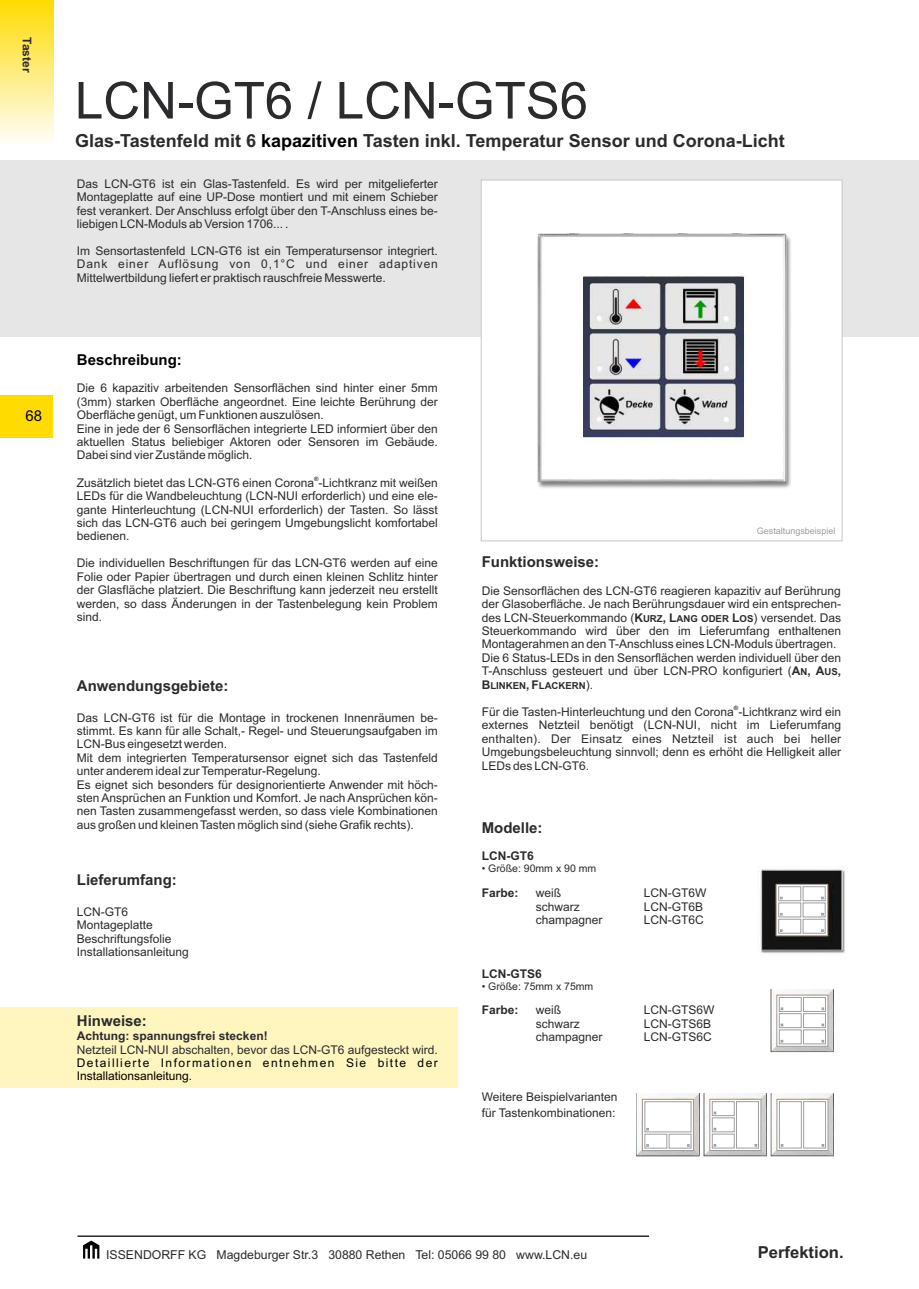
<style>
.page{position:relative;width:919px;height:1289px;background:#fff}
.page>*{position:absolute;margin:0;border:0;box-sizing:border-box;transform-origin:0 0}
.t1{font:51px "Arial";color:#2b2b2e}
.t2{font:700 18px "Arial";color:#2b2b2e}
.t3{font:700 16.5px "Arial";color:#2b2b2e}
.t4{font:700 15px "Arial";color:#2b2b2e}
.t5{font:700 15px "Arial";color:#000}
.t6{font:15px "Arial";color:#000}
.t7{font:12.3px "Arial";color:#2b2b2e}
.t8{font:12px/13.4px "Arial";color:#2b2b2e;text-align:justify}
.t9{font:12px/13.4px "Arial";letter-spacing:.12em;color:#000}
.t10{font:700 12px "Arial";color:#2b2b2e}
.t11{font:10.5px "Arial";color:#2b2b2e}
.t12{font:700 9.6px "Arial";color:#2b2b2e}
.t13{font:9px "Arial";color:#9e9ea1}
.t14{font:700 6px "Arial";color:#2b2b2e}
.s1{color:#000}
.s2{font-weight:700}
.s3{font-weight:700;font-size:9.6px}
.s4{font-size:12px}
.s5{font-weight:400;font-size:12px}
</style>
<div class="page">
<div style="left:0;top:1007px;width:457px;height:80px;background:#fff5bf"></div>
<div style="left:0;top:394px;width:52px;height:43px;background:#ffdb00"></div>
<svg style="left:83px;top:1240px;width:16px;height:18px"></svg>
<hr style="left:77px;top:1235px;width:572px;height:1px;background:#2b2b2e">
<div style="left:0;top:160px;width:918px;height:177px;background:#e6e6e6"></div>
<div style="left:0;top:0;width:53px;height:145px;background:linear-gradient(to bottom,#ffdb01,#fefefb)"></div>
<div style="left:481px;top:180px;width:361px;height:361px;background:#fff"></div>
<img style="left:537px;top:233px;width:254px;height:255px">
<img style="left:539px;top:235px;width:246px;height:246px">
<img style="left:583px;top:277px;width:160px;height:159px">
<div style="left:481px;top:180px;width:361px;height:361px;border:1px solid #c7c7c7"></div>
<img style="left:760px;top:866px;width:85px;height:88px">
<svg style="left:775px;top:884px;width:52px;height:52px"></svg>
<div style="left:778px;top:902px;width:22px;height:15px;border:1px solid #9e9ea1"></div>
<div style="left:778px;top:886px;width:22px;height:14px;border:1px solid #9e9ea1"></div>
<div style="left:802px;top:919px;width:23px;height:14px;border:1px solid #9e9ea1"></div>
<div style="left:802px;top:902px;width:23px;height:15px;border:1px solid #9e9ea1"></div>
<div style="left:802px;top:886px;width:23px;height:14px;border:1px solid #9e9ea1"></div>
<img style="left:771px;top:989px;width:62px;height:62px">
<svg style="left:776px;top:994px;width:52px;height:52px"></svg>
<div style="left:779px;top:1013px;width:22px;height:14px;border:1px solid #9e9ea1"></div>
<div style="left:779px;top:997px;width:22px;height:14px;border:1px solid #9e9ea1"></div>
<div style="left:803px;top:1029px;width:22px;height:15px;border:1px solid #9e9ea1"></div>
<div style="left:803px;top:1013px;width:22px;height:14px;border:1px solid #9e9ea1"></div>
<div style="left:803px;top:997px;width:22px;height:14px;border:1px solid #9e9ea1"></div>
<img style="left:771px;top:1093px;width:62px;height:62px">
<img style="left:636px;top:1093px;width:63px;height:62px">
<svg style="left:642px;top:1099px;width:51px;height:51px"></svg>
<img style="left:704px;top:1093px;width:62px;height:62px">
<svg style="left:709px;top:1098px;width:52px;height:52px"></svg>
<svg style="left:776px;top:1098px;width:52px;height:52px"></svg>
<p class="t10" style="left:32px;top:37px;width:37px;rotate:90deg">Taster</p>
<p class="t6" style="left:25px;top:409px;width:18px">68</p>
<h1 class="t1" style="left:75px;top:81px;width:514px">LCN-GT6 / LCN-GTS6</h1>
<h2 class="t2" style="left:75px;top:134px;width:711px">Glas-Tastenfeld mit 6 <span class="s1">kapazitiven</span> Tasten inkl. Temperatur Sensor und Corona-Licht</h2>
<p class="t8" style="left:77px;top:178px;width:362px">Das LCN-GT6 ist ein Glas-Tastenfeld. Es wird per mitgelieferter Montageplatte auf eine UP-Dose montiert und mit einem Schieber fest verankert. Der Anschluss erfolgt über den T-Anschluss eines be&shy;liebigen LCN-Moduls ab Version 1706... .</p>
<p class="t8" style="left:77px;top:245px;width:362px">Im Sensortastenfeld LCN-GT6 ist ein Temperatursensor integriert.<br>Dank einer Auflösung von 0,1°C und einer adaptiven Mittelwertbildung liefert er praktisch rauschfreie Messwerte.</p>
<p class="t5" style="left:77px;top:354px;width:107px">Beschreibung:</p>
<p class="t8" style="left:77px;top:382px;width:362px;text-align:left">Die 6 kapazitiv arbeitenden Sensorflächen sind hinter einer 5mm (3mm) starken Oberfläche angeordnet. Eine leichte Berührung der Oberfläche genügt, um Funktionen auszulösen.<br>Eine in jede der 6 Sensorflächen integrierte LED informiert über den aktuellen Status beliebiger Aktoren oder Sensoren im Gebäude.<br>Dabei sind vier Zustände möglich.</p>
<p class="t14" style="left:314px;top:476px;width:6px">®</p>
<p class="t8" style="left:77px;top:477px;width:362px">Zusätzlich bietet das LCN-GT6 einen Corona -Lichtkranz mit weißen LEDs für die Wandbeleuchtung (LCN-NUI erforderlich) und eine ele&shy;gante Hinterleuchtung (LCN-NUI erforderlich) der Tasten. So lässt sich das LCN-GT6 auch bei geringem Umgebungslicht komfortabel bedienen.</p>
<p class="t8" style="left:77px;top:557px;width:362px">Die individuellen Beschriftungen für das LCN-GT6 werden auf eine Folie oder Papier übertragen und durch einen kleinen Schlitz hinter der Glasfläche platziert. Die Beschriftung kann jederzeit neu erstellt werden, so dass Änderungen in der Tastenbelegung kein Problem sind.</p>
<p class="t4" style="left:77px;top:679px;width:153px">Anwendungsgebiete:</p>
<p class="t8" style="left:77px;top:711px;width:362px;text-align:left">Das LCN-GT6 ist für die Montage in trockenen Innenräumen be&shy;stimmt. Es kann für alle Schalt,- Regel- und Steuerungsaufgaben im LCN-Bus eingesetzt werden.<br>Mit dem integrierten Temperatursensor eignet sich das Tastenfeld unter anderem ideal zur Temperatur-Regelung.<br>Es eignet sich besonders für designorientierte Anwender mit höch&shy;sten Ansprüchen an Funktion und Komfort. Je nach Ansprüchen kön&shy;nen Tasten zusammengefasst werden, so dass viele Kombinationen aus großen und kleinen Tasten möglich sind (siehe Grafik rechts).</p>
<p class="t4" style="left:77px;top:874px;width:102px">Lieferumfang:</p>
<p class="t8" style="left:77px;top:906px;width:114px;text-align:left">LCN-GT6<br>Montageplatte<br>Beschriftungsfolie<br>Installationsanleitung</p>
<p class="t4" style="left:77px;top:1015px;width:72px">Hinweise:</p>
<p class="t10" style="left:77px;top:1031px;width:192px">Achtung: spannungsfrei stecken!</p>
<p class="t8" style="left:77px;top:1043px;width:362px">Netzteil LCN-NUI abschalten, bevor das LCN-GT6 aufgesteckt wird.</p>
<p class="t9" style="left:77px;top:1057px;width:362px">Detaillierte Informationen entnehmen Sie bitte der<br>Installationsanleitung.</p>
<p class="t13" style="left:756px;top:527px;width:80px">Gestaltungsbeispiel</p>
<p class="t4" style="left:481px;top:556px;width:119px">Funktionsweise:</p>
<p class="t8" style="left:481px;top:585px;width:361px;text-align:left">Die Sensorflächen des LCN-GT6 reagieren kapazitiv auf Berührung der Glasoberfläche. Je nach Berührungsdauer wird ein entsprechen&shy;des LCN-Steuerkommando (<span class="s2">K</span><span class="s3">URZ</span><span class="s2">, L</span><span class="s3">ANG ODER</span> <span class="s2">L</span><span class="s3">OS</span>) versendet. Das Steuerkommando wird über den im Lieferumfang enthaltenen Montagerahmen an den T-Anschluss eines LCN-Moduls übertragen.<br>Die 6 Status-LEDs in den Sensorflächen werden individuell über den T-Anschluss gesteuert und über LCN-PRO konfiguriert (<span class="s2">A</span><span class="s3">N</span><span class="s2">, A</span><span class="s3">US</span><span class="s2">,</span></p>
<p class="t12" style="left:481px;top:681px;width:113px"><span class="s4">B</span>LINKEN<span class="s4">, F</span>LACKERN<span class="s5">).</span></p>
<p class="t14" style="left:733px;top:705px;width:6px">®</p>
<p class="t8" style="left:481px;top:706px;width:361px">Für die Tasten-Hinterleuchtung und den Corona -Lichtkranz wird ein externes Netzteil benötigt (LCN-NUI, nicht im Lieferumfang enthalten). Der Einsatz eines Netzteil ist auch bei heller Umgebungsbeleuchtung sinnvoll; denn es erhöht die Helligkeit aller LEDs des LCN-GT6.</p>
<p class="t4" style="left:481px;top:821px;width:62px">Modelle:</p>
<p class="t10" style="left:481px;top:851px;width:53px">LCN-GT6</p>
<p class="t11" style="left:481px;top:864px;width:116px">• Größe: 90mm x 90 mm</p>
<p class="t10" style="left:481px;top:888px;width:38px">Farbe:</p>
<p class="t8" style="left:535px;top:887px;width:27px">weiß</p>
<p class="t8" style="left:643px;top:887px;width:64px">LCN-GT6W</p>
<p class="t8" style="left:535px;top:900px;width:46px">schwarz</p>
<p class="t8" style="left:643px;top:900px;width:61px">LCN-GT6B</p>
<p class="t8" style="left:535px;top:914px;width:68px">champagner</p>
<p class="t8" style="left:643px;top:914px;width:61px">LCN-GT6C</p>
<p class="t10" style="left:481px;top:968px;width:61px">LCN-GTS6</p>
<p class="t11" style="left:481px;top:981px;width:113px">• Größe: 75mm x 75mm</p>
<p class="t10" style="left:481px;top:1005px;width:38px">Farbe:</p>
<p class="t8" style="left:535px;top:1004px;width:27px">weiß</p>
<p class="t8" style="left:643px;top:1004px;width:72px">LCN-GTS6W</p>
<p class="t8" style="left:535px;top:1018px;width:46px">schwarz</p>
<p class="t8" style="left:643px;top:1018px;width:69px">LCN-GTS6B</p>
<p class="t8" style="left:535px;top:1031px;width:68px">champagner</p>
<p class="t8" style="left:643px;top:1031px;width:70px">LCN-GTS6C</p>
<p class="t8" style="left:481px;top:1090px;width:137px;line-height:15.5px">Weitere Beispielvarianten für Tastenkombinationen:</p>
<p class="t7" style="left:106px;top:1249px;width:482px">ISSENDORFF KG Magdeburger Str.3 30880 Rethen Tel: 05066 99 80 www.LCN.eu</p>
<h3 class="t3" style="left:757px;top:1246px;width:87px">Perfektion.</h3>
</div>
